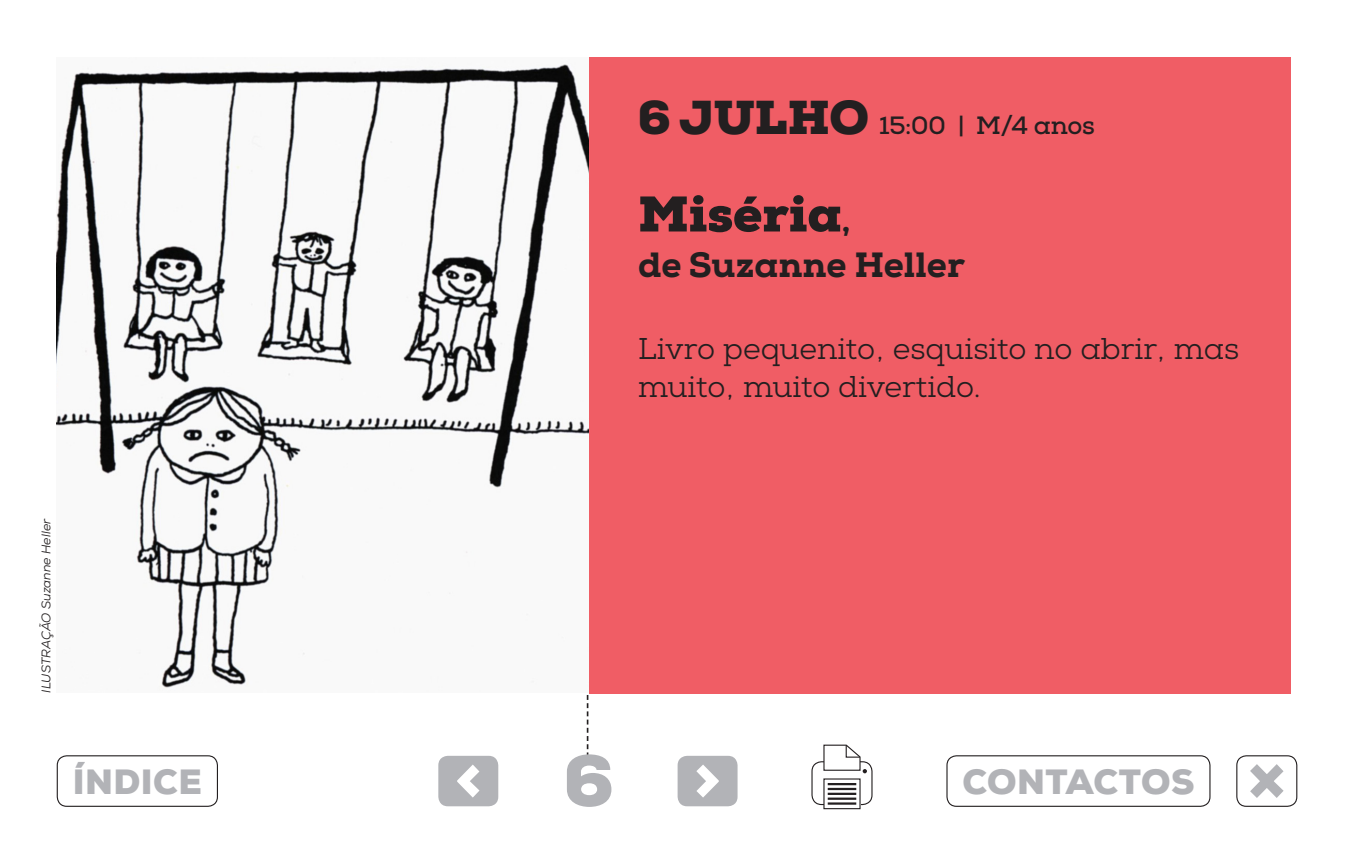
<style>
.page{position:relative;width:1347px;height:851px;background:#fff}
.page>*{position:absolute;margin:0;border:0;box-sizing:border-box;transform-origin:0 0}
.t1{font:900 72.5px "Nexa Slab";color:#b2b3b7}
.t2{font:900 50px "Nexa Slab";color:#231f20}
.t3{font:800 35px "Nexa Slab";color:#231f20}
.t4{font:900 35px "Nexa";letter-spacing:.015em;color:#b2b3b7}
.t5{font:30px/37.5px "Nexa Slab";color:#231f20}
.t6{font:700 25px "Nexa Slab";letter-spacing:-.01em;color:#231f20}
.t7{font:italic 12.5px "Nexa";color:#231f20}
.s1{font-weight:900;font-size:47.5px}
.s2{font-weight:800;font-size:35px}
</style>
<div class="page">
<img style="left:57px;top:62px;width:532px;height:626px">
<div style="left:589px;top:57px;width:701px;height:636px;background:#f05d65"></div>
<svg style="left:587px;top:695px;width:1px;height:62px"></svg>
<div style="left:811px;top:761px;width:61px;height:44px;border:1px solid #231f20;border-radius:10px"></div>
<svg style="left:825px;top:783px;width:33px;height:22px"></svg>
<div style="left:823px;top:778px;width:37px;height:31px;border:1px solid #231f20"></div>
<svg style="left:823px;top:744px;width:44px;height:29px"></svg>
<hr style="left:829px;top:782px;width:26px;height:3px;background:#231f20">
<hr style="left:829px;top:792px;width:26px;height:2px;background:#231f20">
<hr style="left:829px;top:787px;width:26px;height:3px;background:#231f20">
<hr style="left:829px;top:797px;width:26px;height:2px;background:#231f20">
<hr style="left:829px;top:802px;width:26px;height:2px;background:#231f20">
<div style="left:677px;top:755px;width:60px;height:51px;background:#b2b3b7;border-radius:10px"></div>
<svg style="left:696px;top:765px;width:23px;height:32px"></svg>
<div style="left:946px;top:755px;width:264px;height:51px;border:1px solid #231f20;border-radius:10px"></div>
<div style="left:57px;top:755px;width:161px;height:51px;border:1px solid #231f20;border-radius:10px"></div>
<svg style="left:1250px;top:764px;width:33px;height:33px"></svg>
<div style="left:1236px;top:755px;width:61px;height:51px;border:1px solid #231f20;border-radius:10px"></div>
<div style="left:438px;top:755px;width:60px;height:51px;background:#b2b3b7;border-radius:10px"></div>
<svg style="left:457px;top:764px;width:22px;height:33px"></svg>
<p class="t6" style="left:638px;top:110px;width:458px"><span class="s1">6 JULHO</span> 15:00 | M/4 anos</p>
<p class="t2" style="left:638px;top:182px;width:214px">Miséria<span class="s2">,</span></p>
<p class="t3" style="left:638px;top:242px;width:328px">de Suzanne Heller</p>
<p class="t5" style="left:638px;top:330px;width:603px">Livro pequenito, esquisito no abrir, mas muito, muito divertido.</p>
<p class="t7" style="left:38px;top:692px;width:176px;rotate:-90deg">ILUSTRAÇÃO Suzanne Heller</p>
<p class="t1" style="left:564px;top:734px;width:51px">6</p>
<p class="t4" style="left:73px;top:759px;width:131px">ÍNDICE</p>
<p class="t4" style="left:962px;top:759px;width:233px">CONTACTOS</p>
</div>
